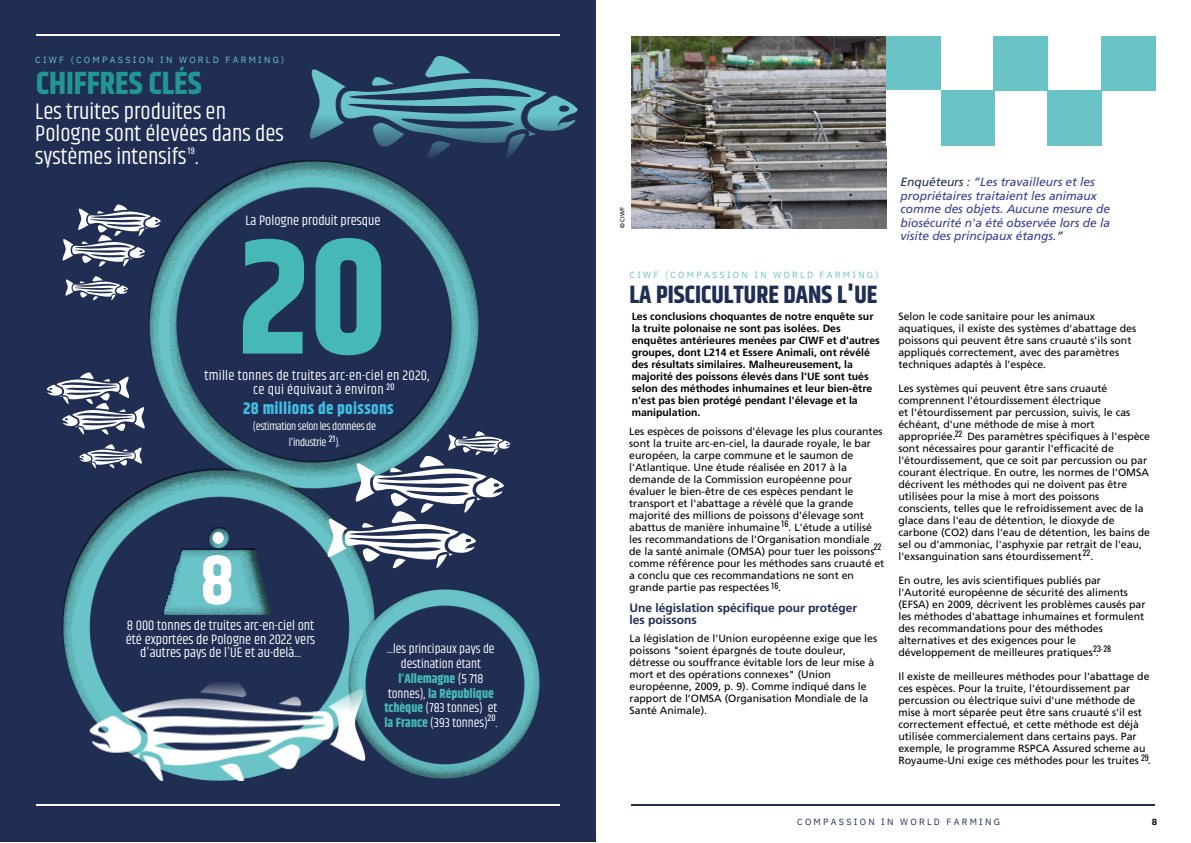
<style>
.page{position:relative;width:1191px;height:843px;background:#fff}
.page>*{position:absolute;margin:0;border:0;box-sizing:border-box;transform-origin:0 0}
.t1{font:700 164.4px "Khand";color:#46b9b7}
.t2{font:700 69.7px "Khand";color:#fff}
.t3{font:700 32px "Khand";color:#219695}
.t4{font:700 25px "Khand";color:#202e54}
.t5{font:23px/22.5px "Khand";color:#fff}
.t6{font:700 16.7px "Khand";letter-spacing:.02em;color:#3fbee2}
.t7{font:14px/13.5px "Khand";color:#fff;text-align:center}
.t8{font:14px "Khand";letter-spacing:.02em;color:#fff}
.t9{font:13.1px/14.8px "Khand";color:#fff;text-align:center}
.t10{font:italic 12px/13.5px "Frutiger LT Com";letter-spacing:-.005em;color:#363e90}
.t11{font:700 12px/12px "Frutiger LT Com";color:#202e54}
.t12{font:11.4px/15.8px "Khand";letter-spacing:-.025em;color:#fff;text-align:center}
.t13{font:10.5px/12px "Frutiger LT Com";color:#000}
.t14{font:700 10.5px/12px "Frutiger LT Com";color:#000}
.t15{font:9px "IBM Plex Sans";letter-spacing:.25em;color:#69c3c7}
.t16{font:9px "IBM Plex Sans";letter-spacing:.25em;color:#202e54}
.t17{font:700 9px "IBM Plex Sans";color:#000}
.t18{font:8px "Oswald";color:#000}
.t19{font:8px "Oswald";color:#fff}
.t20{font:6px "Frutiger LT Com";color:#000}
.s1{font-weight:700;color:#46b9b7}
.s2{color:#202e54}
</style>
<div class="page">
<div style="left:0;top:0;width:595px;height:841px;background:#202e54"></div>
<hr style="left:631px;top:804px;width:523px;height:1px;background:#202e54">
<img style="left:309px;top:56px;width:268px;height:102px">
<img style="left:148px;top:159px;width:330px;height:309px">
<img style="left:62px;top:468px;width:308px;height:244px">
<img style="left:162px;top:548px;width:108px;height:66px">
<img style="left:208px;top:526px;width:20px;height:22px">
<div style="left:212px;top:531px;width:12px;height:12px;background:#fff;border-radius:50%"></div>
<img style="left:348px;top:587px;width:191px;height:191px">
<svg style="left:62px;top:204px;width:99px;height:63px"></svg>
<svg style="left:65px;top:276px;width:63px;height:24px"></svg>
<svg style="left:327px;top:431px;width:183px;height:137px"></svg>
<img style="left:89px;top:681px;width:276px;height:99px">
<hr style="left:37px;top:35px;width:523px;height:1px;background:#fff">
<hr style="left:37px;top:804px;width:523px;height:1px;background:#fff">
<svg style="left:46px;top:372px;width:99px;height:63px"></svg>
<svg style="left:79px;top:444px;width:63px;height:24px"></svg>
<img style="left:631px;top:36px;width:255px;height:192px">
<div style="left:886px;top:36px;width:54px;height:55px;background:#69c3c7"></div>
<div style="left:940px;top:91px;width:53px;height:54px;background:#69c3c7"></div>
<div style="left:993px;top:36px;width:54px;height:55px;background:#69c3c7"></div>
<div style="left:1047px;top:91px;width:54px;height:54px;background:#69c3c7"></div>
<div style="left:1101px;top:36px;width:54px;height:55px;background:#69c3c7"></div>
<p class="t15" style="left:35px;top:53px;width:250px">CIWF (COMPASSION IN WORLD FARMING)</p>
<p class="t3" style="left:36px;top:60px;width:167px">CHIFFRES CLÉS</p>
<p class="t5" style="left:35px;top:101px;width:250px">Les truites produites en<br>Pologne sont élevées dans des systèmes intensifs .</p>
<p class="t19" style="left:187px;top:144px;width:9px">19</p>
<p class="t7" style="left:245px;top:214px;width:137px">La Pologne produit presque</p>
<p class="t1" style="left:237px;top:181px;width:151px">20</p>
<p class="t8" style="left:204px;top:365px;width:226px">tmille tonnes de truites arc-en-ciel en 2020,</p>
<p class="t8" style="left:253px;top:379px;width:132px">ce qui équivaut à environ</p>
<p class="t6" style="left:243px;top:397px;width:152px">28 millions de poissons</p>
<p class="t12" style="left:253px;top:418px;width:125px">(estimation selon les données de l'industrie ).</p>
<p class="t19" style="left:386px;top:380px;width:9px">20</p>
<p class="t19" style="left:328px;top:432px;width:8px">21</p>
<p class="t2" style="left:201px;top:530px;width:35px">8</p>
<p class="t7" style="left:126px;top:619px;width:191px">8 000 tonnes de truites arc-en-ciel ont été exportées de Pologne en 2022 vers d'autres pays de l'UE et au-delà...</p>
<p class="t9" style="left:384px;top:642px;width:114px">...les principaux pays de destination étant <span class="s1">l‘Allemagne</span> (5 718 tonnes), <span class="s1">la République tchèque</span> (783 tonnes) et <span class="s1">la France</span> (393 tonnes) .</p>
<p class="t19" style="left:487px;top:711px;width:9px">20</p>
<p class="t20" style="left:620px;top:228px;width:22px;rotate:-90deg">© CIWF</p>
<p class="t15" style="left:629px;top:269px;width:250px">CIWF (COMPASSION IN WORLD FARMING)</p>
<p class="t4" style="left:629px;top:277px;width:249px">LA PISCICULTURE DANS L'UE</p>
<p class="t14" style="left:631px;top:311px;width:250px">Les conclusions choquantes de notre enquête sur la truite polonaise ne sont pas isolées. Des enquêtes antérieures menées par CIWF et d'autres groupes, dont L214 et Essere Animali, ont révélé des résultats similaires. Malheureusement, la majorité des poissons élevés dans l'UE sont tués selon des méthodes inhumaines et leur bien-être n'est pas bien protégé pendant l'élevage et la manipulation.</p>
<p class="t13" style="left:629px;top:426px;width:256px">Les espèces de poissons d'élevage les plus courantes sont la truite arc-en-ciel, la daurade royale, le bar européen, la carpe commune et le saumon de l'Atlantique. Une étude réalisée en 2017 à la demande de la Commission européenne pour évaluer le bien-être de ces espèces pendant le transport et l'abattage a révélé que la grande majorité des millions de poissons d'élevage sont abattus de manière inhumaine . L'étude a utilisé les recommandations de l'Organisation mondiale de la santé animale (OMSA) pour tuer les poissons comme référence pour les méthodes sans cruauté et a conclu que ces recommandations ne sont en grande partie pas respectées .</p>
<p class="t18" style="left:781px;top:517px;width:9px">16</p>
<p class="t18" style="left:873px;top:540px;width:9px">22</p>
<p class="t18" style="left:771px;top:579px;width:9px">16</p>
<p class="t11" style="left:629px;top:602px;width:229px">Une législation spécifique pour protéger les poissons</p>
<p class="t13" style="left:629px;top:633px;width:249px">La législation de l'Union européenne exige que les poissons "soient épargnés de toute douleur, détresse ou souffrance évitable lors de leur mise à mort et des opérations connexes" (Union européenne, 2009, p. 9). Comme indiqué dans le rapport de l’OMSA (Organisation Mondiale de la Santé Animale).</p>
<p class="t10" style="left:900px;top:176px;width:211px"><span class="s2">Enquêteurs :</span> “Les travailleurs et les propriétaires traitaient les animaux comme des objets. Aucune mesure de biosécurité n'a été observée lors de la visite des principaux étangs.<span class="s2">”</span></p>
<p class="t13" style="left:898px;top:311px;width:239px">Selon le code sanitaire pour les animaux aquatiques, il existe des systèmes d'abattage des poissons qui peuvent être sans cruauté s'ils sont appliqués correctement, avec des paramètres techniques adaptés à l'espèce.</p>
<p class="t13" style="left:898px;top:383px;width:210px">Les systèmes qui peuvent être sans cruauté comprennent l'étourdissement électrique</p>
<p class="t13" style="left:898px;top:407px;width:253px">et l'étourdissement par percussion, suivis, le cas échéant, d'une méthode de mise à mort appropriée. Des paramètres spécifiques à l'espèce sont nécessaires pour garantir l'efficacité de l'étourdissement, que ce soit par percussion ou par courant électrique. En outre, les normes de l’OMSA décrivent les méthodes qui ne doivent pas être utilisées pour la mise à mort des poissons conscients, telles que le refroidissement avec de la glace dans l'eau de détention, le dioxyde de carbone (CO2) dans l'eau de détention, les bains de sel ou d'ammoniac, l'asphyxie par retrait de l'eau, l'exsanguination sans étourdissement .</p>
<p class="t13" style="left:898px;top:575px;width:204px">En outre, les avis scientifiques publiés par</p>
<p class="t13" style="left:898px;top:587px;width:248px">l'Autorité européenne de sécurité des aliments (EFSA) en 2009, décrivent les problèmes causés par les méthodes d'abattage inhumaines et formulent des recommandations pour des méthodes alternatives et des exigences pour le développement de meilleures pratiques .</p>
<p class="t13" style="left:898px;top:671px;width:254px">Il existe de meilleures méthodes pour l'abattage de ces espèces. Pour la truite, l'étourdissement par percussion ou électrique suivi d'une méthode de mise à mort séparée peut être sans cruauté s'il est correctement effectué, et cette méthode est déjà utilisée commercialement dans certains pays. Par exemple, le programme RSPCA Assured scheme au Royaume-Uni exige ces méthodes pour les truites .</p>
<p class="t18" style="left:954px;top:427px;width:9px">22</p>
<p class="t18" style="left:1082px;top:546px;width:9px">22</p>
<p class="t18" style="left:1093px;top:642px;width:20px">23-28</p>
<p class="t18" style="left:1140px;top:751px;width:9px">29</p>
<p class="t16" style="left:797px;top:815px;width:204px">COMPASSION IN WORLD FARMING</p>
<p class="t17" style="left:1151px;top:815px;width:7px">8</p>
</div>
